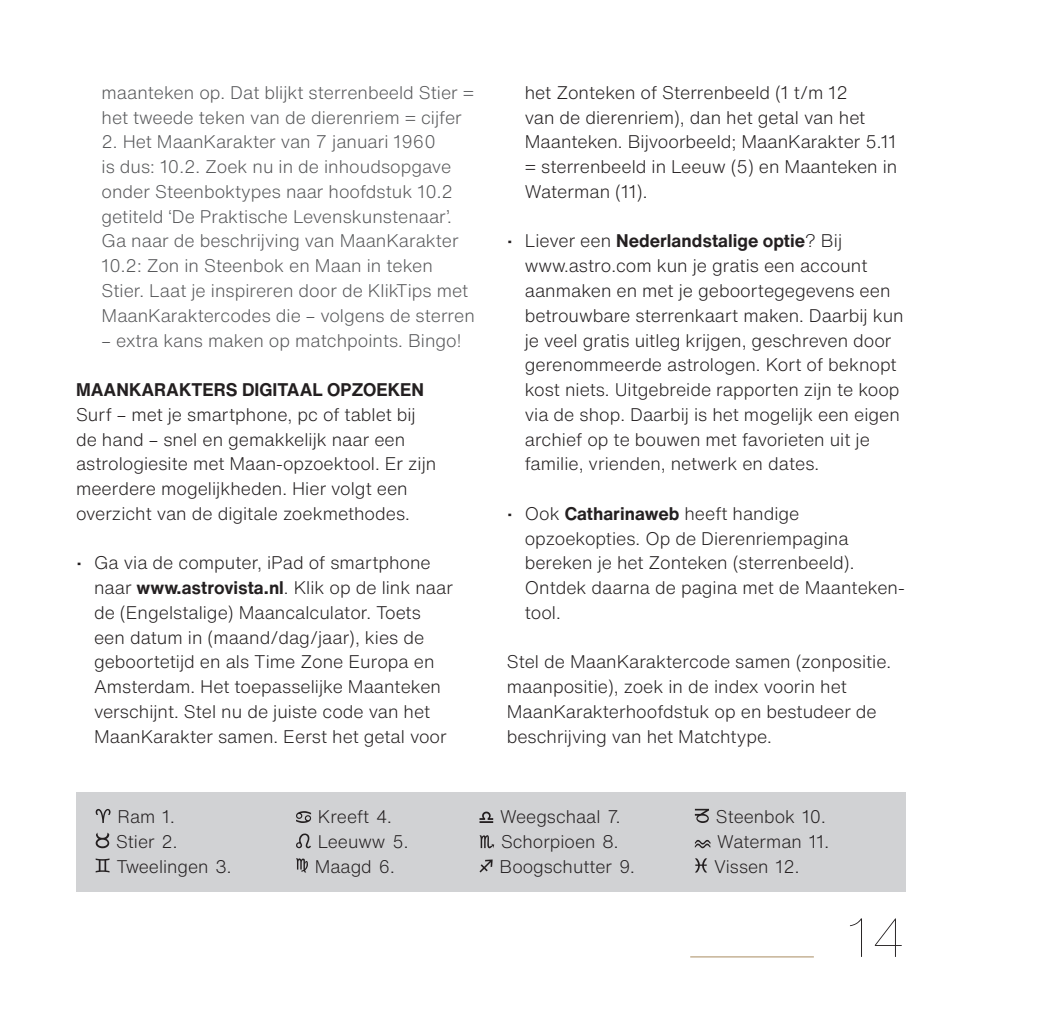
<style>
.page{position:relative;width:1040px;height:1022px;background:#fff}
.page>*{position:absolute;margin:0;border:0;box-sizing:border-box;transform-origin:0 0}
.t1{font:100 54px "Helvetica Now Text";color:#231f20}
.t2{font:300 18px/24.8px "Helvetica Now Text";color:#231f20}
.t3{font:300 18px/24.8px "Helvetica Now Text";color:#57585a}
.t4{font:700 18px "Helvetica Now Text";color:#231f20}
.s1{font-weight:700}
</style>
<div class="page">
<hr style="left:690px;top:956px;width:123px;height:1px;background:#a98d62">
<div style="left:76px;top:792px;width:829px;height:99px;background:#d1d2d4"></div>
<svg style="left:96px;top:809px;width:14px;height:14px"></svg>
<svg style="left:296px;top:811px;width:15px;height:12px"></svg>
<svg style="left:479px;top:811px;width:14px;height:12px"></svg>
<svg style="left:695px;top:809px;width:14px;height:14px"></svg>
<svg style="left:96px;top:832px;width:13px;height:16px"></svg>
<svg style="left:296px;top:833px;width:15px;height:15px"></svg>
<svg style="left:479px;top:835px;width:15px;height:13px"></svg>
<svg style="left:695px;top:840px;width:15px;height:8px"></svg>
<svg style="left:96px;top:858px;width:13px;height:14px"></svg>
<svg style="left:296px;top:858px;width:12px;height:14px"></svg>
<svg style="left:479px;top:859px;width:13px;height:13px"></svg>
<svg style="left:695px;top:858px;width:12px;height:14px"></svg>
<p class="t3" style="left:102px;top:80px;width:374px">maanteken op. Dat blijkt sterrenbeeld Stier = het tweede teken van de dierenriem = cijfer</p>
<p class="t3" style="left:102px;top:129px;width:375px">2. Het MaanKarakter van 7 januari 1960<br>is dus: 10.2. Zoek nu in de inhoudsopgave onder Steenboktypes naar hoofdstuk 10.2 getiteld ‘De Praktische Levenskunstenaar’.<br>Ga naar de beschrijving van MaanKarakter 10.2: Zon in Steenbok en Maan in teken Stier. Laat je inspireren door de KlikTips met MaanKaraktercodes die – volgens de sterren</p>
<p class="t3" style="left:102px;top:327px;width:361px">– extra kans maken op matchpoints. Bingo!</p>
<p class="t4" style="left:76px;top:376px;width:349px">MAANKARAKTERS DIGITAAL OPZOEKEN</p>
<p class="t2" style="left:76px;top:401px;width:362px">Surf – met je smartphone, pc of tablet bij de hand – snel en gemakkelijk naar een astrologiesite met Maan-opzoektool. Er zijn meerdere mogelijkheden. Hier volgt een overzicht van de digitale zoekmethodes.</p>
<p class="t2" style="left:94px;top:550px;width:360px;text-indent:-18px">• Ga via de computer, iPad of smartphone naar <span class="s1">www.astrovista.nl</span>. Klik op de link naar de (Engelstalige) Maancalculator. Toets een datum in (maand/dag/jaar), kies de geboortetijd en als Time Zone Europa en Amsterdam. Het toepasselijke Maanteken verschijnt. Stel nu de juiste code van het MaanKarakter samen. Eerst het getal voor</p>
<p class="t2" style="left:525px;top:80px;width:374px">het Zonteken of Sterrenbeeld (1 t/m 12<br>van de dierenriem), dan het getal van het Maanteken. Bijvoorbeeld; MaanKarakter 5.11 = sterrenbeeld in Leeuw (5) en Maanteken in Waterman (11).</p>
<p class="t2" style="left:525px;top:228px;width:380px;text-indent:-18px">• Liever een <span class="s1">Nederlandstalige optie</span>? Bij www.astro.com kun je gratis een account aanmaken en met je geboortegegevens een betrouwbare sterrenkaart maken. Daarbij kun je veel gratis uitleg krijgen, geschreven door gerenommeerde astrologen. Kort of beknopt kost niets. Uitgebreide rapporten zijn te koop via de shop. Daarbij is het mogelijk een eigen archief op te bouwen met favorieten uit je familie, vrienden, netwerk en dates.</p>
<p class="t2" style="left:525px;top:500px;width:381px;text-indent:-18px">• Ook <span class="s1">Catharinaweb</span> heeft handige opzoekopties. Op de Dierenriempagina bereken je het Zonteken (sterrenbeeld).<br>Ontdek daarna de pagina met de Maanteken&shy;tool.</p>
<p class="t2" style="left:507px;top:649px;width:386px">Stel de MaanKaraktercode samen (zonpositie. maanpositie), zoek in de index voorin het MaanKarakterhoofdstuk op en bestudeer de beschrijving van het Matchtype.</p>
<p class="t2" style="left:117px;top:803px;width:59px">Ram 1.</p>
<p class="t2" style="left:318px;top:803px;width:75px">Kreeft 4.</p>
<p class="t2" style="left:500px;top:803px;width:122px">Weegschaal 7.</p>
<p class="t2" style="left:716px;top:803px;width:111px">Steenbok 10.</p>
<p class="t2" style="left:116px;top:829px;width:63px">Stier 2.</p>
<p class="t2" style="left:318px;top:829px;width:92px">Leeuww 5.</p>
<p class="t2" style="left:501px;top:829px;width:119px">Schorpioen 8.</p>
<p class="t2" style="left:717px;top:829px;width:113px">Waterman 11.</p>
<p class="t2" style="left:116px;top:853px;width:117px">Tweelingen 3.</p>
<p class="t2" style="left:315px;top:853px;width:81px">Maagd 6.</p>
<p class="t2" style="left:499px;top:853px;width:137px">Boogschutter 9.</p>
<p class="t2" style="left:714px;top:853px;width:87px">Vissen 12.</p>
<h1 class="t1" style="left:847px;top:897px;width:60px">14</h1>
</div>
